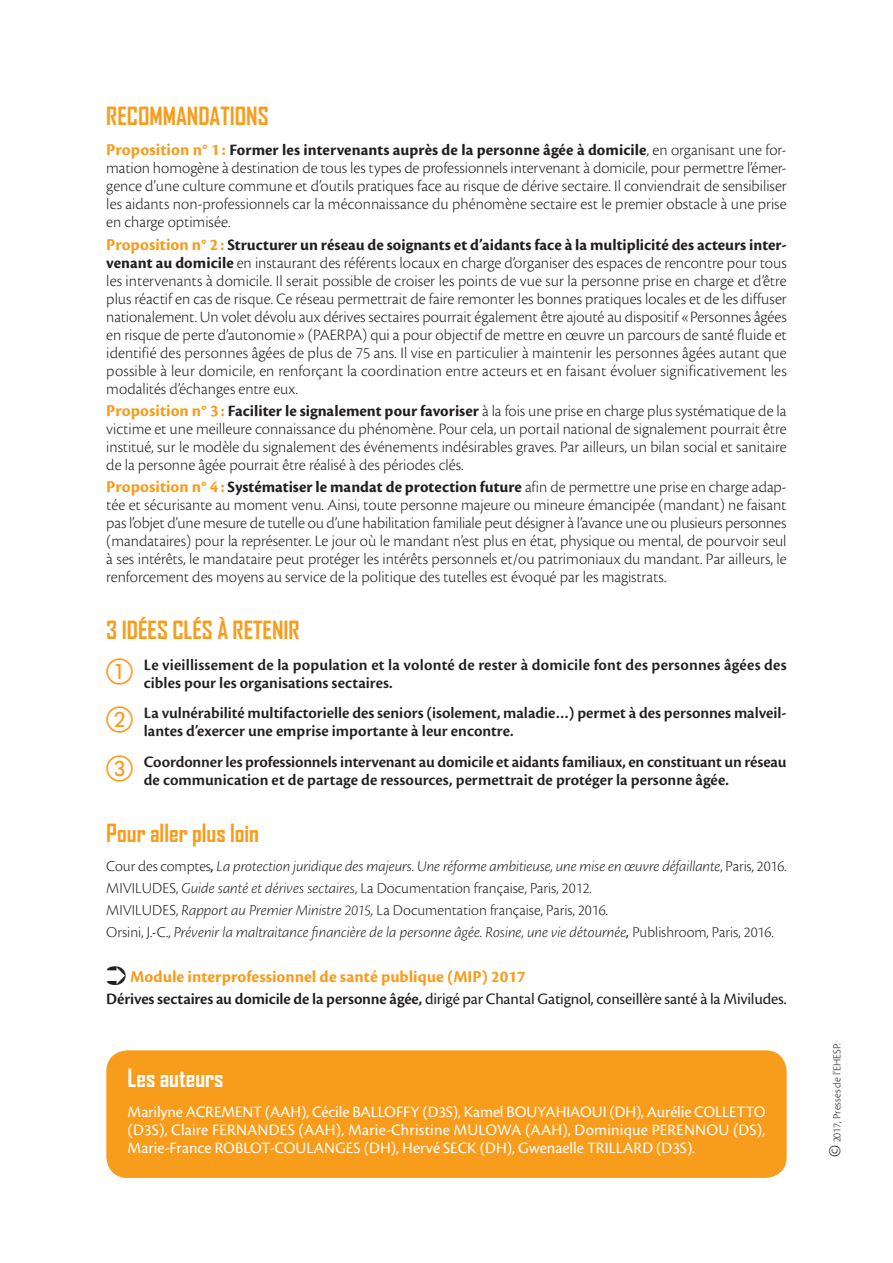
<style>
.page{position:relative;width:893px;height:1263px;background:#fff}
.page>*{position:absolute;margin:0;border:0;box-sizing:border-box;transform-origin:0 0}
.t1{font:700 24px "Agency FB";color:#f89c1c}
.t2{font:700 24px "Agency FB";color:#fff}
.t3{font:700 17.25px "Cronos Pro";color:#f89c1c}
.t4{font:300 16.5px/18px "Cronos Pro";color:#231f20;text-align:justify}
.t5{font:600 16.5px/18px "Cronos Pro";color:#231f20}
.t6{font:16.5px/18px "Cronos Pro";color:#fff;text-align:justify}
.t7{font:16.5px "Cronos Pro";letter-spacing:-.01em;color:#231f20}
.t8{font:italic 300 15.75px/22px "Cronos Pro";letter-spacing:-.005em;color:#231f20}
.t9{font:300 11.25px "Cronos Pro";color:#231f20}
.s1{font-weight:700;font-size:17.25px;color:#f89c1c}
.s2{font-weight:700}
.s3{color:#f89c1c}
.s4{font-style:normal}
.s5{font-weight:400}
.s6{color:#231f20}
.s7{font-weight:600}
.s8{font-size:18px}
</style>
<div class="page">
<div style="left:106px;top:1050px;width:681px;height:128px;background:#f89c1c;border-radius:21px"></div>
<h1 class="t1" style="left:106px;top:101px;width:164px">RECOMMANDATIONS</h1>
<p class="t4" style="left:106px;top:141px;width:682px"><span class="s1">Proposition n° 1 :</span> <span class="s2">Former les intervenants auprès de la personne âgée à domicile</span>, en organisant une for&shy;mation homogène à destination de tous les types de professionnels intervenant à domicile, pour permettre l’émer&shy;gence d’une culture commune et d’outils pratiques face au risque de dérive sectaire. Il conviendrait de sensibiliser les aidants non-professionnels car la méconnaissance du phénomène sectaire est le premier obstacle à une prise en charge optimisée.</p>
<p class="t4" style="left:106px;top:235px;width:682px"><span class="s1">Proposition n° 2:</span> <span class="s2">Structurer un réseau de soignants et d’aidants face à la multiplicité des acteurs inter&shy;venant au domicile</span> en instaurant des référents locaux en charge d’organiser des espaces de rencontre pour tous les intervenants à domicile. Il serait possible de croiser les points de vue sur la personne prise en charge et d’être plus réactif en cas de risque. Ce réseau permettrait de faire remonter les bonnes pratiques locales et de les diffuser nationalement. Un volet dévolu aux dérives sectaires pourrait également être ajouté au dispositif «Personnes âgées en risque de perte d’autonomie» (PAERPA) qui a pour objectif de mettre en œuvre un parcours de santé fluide et identifié des personnes âgées de plus de 75 ans. Il vise en particulier à maintenir les personnes âgées autant que possible à leur domicile, en renforçant la coordination entre acteurs et en faisant évoluer significativement les modalités d’échanges entre eux.</p>
<p class="t4" style="left:106px;top:402px;width:682px"><span class="s1">Proposition n° 3:</span> <span class="s2">Faciliter le signalement pour favoriser</span> à la fois une prise en charge plus systématique de la victime et une meilleure connaissance du phénomène. Pour cela, un portail national de signalement pourrait être institué, sur le modèle du signalement des événements indésirables graves. Par ailleurs, un bilan social et sanitaire de la personne âgée pourrait être réalisé à des périodes clés.</p>
<p class="t4" style="left:106px;top:478px;width:682px"><span class="s1">Proposition n° 4:</span> <span class="s2">Systématiser le mandat de protection future</span> afin de permettre une prise en charge adap&shy;tée et sécurisante au moment venu. Ainsi, toute personne majeure ou mineure émancipée (mandant) ne faisant pas l’objet d’une mesure de tutelle ou d’une habilitation familiale peut désigner à l’avance une ou plusieurs personnes (mandataires) pour la représenter. Le jour où le mandant n’est plus en état, physique ou mental, de pourvoir seul à ses intérêts, le mandataire peut protéger les intérêts personnels et/ou patrimoniaux du mandant. Par ailleurs, le renforcement des moyens au service de la politique des tutelles est évoqué par les magistrats.</p>
<h1 class="t1" style="left:106px;top:615px;width:195px">3 IDÉES CLÉS À RETENIR</h1>
<p class="t5" style="left:144px;top:655px;width:644px;text-indent:-37px"><span class="s3">①</span> Le vieillissement de la population et la volonté de rester à domicile font des personnes âgées des cibles pour les organisations sectaires.</p>
<p class="t5" style="left:144px;top:704px;width:644px;text-indent:-37px"><span class="s3">②</span> La vulnérabilité multifactorielle des seniors (isolement, maladie…) permet à des personnes malveil&shy;lantes d’exercer une emprise importante à leur encontre.</p>
<p class="t5" style="left:144px;top:753px;width:644px;text-indent:-37px"><span class="s3">③</span> Coordonner les professionnels intervenant au domicile et aidants familiaux, en constituant un réseau de communication et de partage de ressources, permettrait de protéger la personne âgée.</p>
<h1 class="t1" style="left:106px;top:818px;width:154px">Pour aller plus loin</h1>
<p class="t8" style="left:106px;top:855px;width:682px"><span class="s4">Cour des comptes</span><span class="s5">,</span> La protection juridique des majeurs. Une réforme ambitieuse, une mise en œuvre défaillante<span class="s4">, Paris, 2016.<br>MIVILUDES,</span> Guide santé et dérives sectaires<span class="s4">, La Documentation française, Paris, 2012.<br>MIVILUDES,</span> Rapport au Premier Ministre 2015, <span class="s4">La Documentation française, Paris, 2016.<br>Orsini, J.-C.,</span> Prévenir la maltraitance financière de la personne âgée. Rosine, une vie détournée<span class="s5">,</span> <span class="s4">Publishroom, Paris, 2016.</span></p>
<p class="t3" style="left:106px;top:966px;width:421px"><span class="s6">➲</span> Module interprofessionnel de santé publique (MIP) 2017</p>
<p class="t7" style="left:106px;top:989px;width:682px"><span class="s7">Dérives sectaires au domicile de la personne âgée,</span> dirigé par Chantal Gatignol, conseillère santé à la Miviludes.</p>
<h1 class="t2" style="left:128px;top:1063px;width:97px">Les auteurs</h1>
<p class="t6" style="left:128px;top:1103px;width:639px">Marilyne ACREMENT (AAH), Cécile BALLOFFY (D3S), Kamel BOUYAHIAOUI (DH), Aurélie COLLETTO (D3S), Claire FERNANDES (AAH), Marie-Christine MULOWA (AAH), Dominique PERENNOU (DS), Marie-France ROBLOT-COULANGES (DH), Hervé SECK (DH), Gwenaelle TRILLARD (D3S).</p>
<p class="t9" style="left:830px;top:1157px;width:114px;rotate:-90deg"><span class="s8">©</span> 2017, Presses de l’EHESP.</p>
</div>
